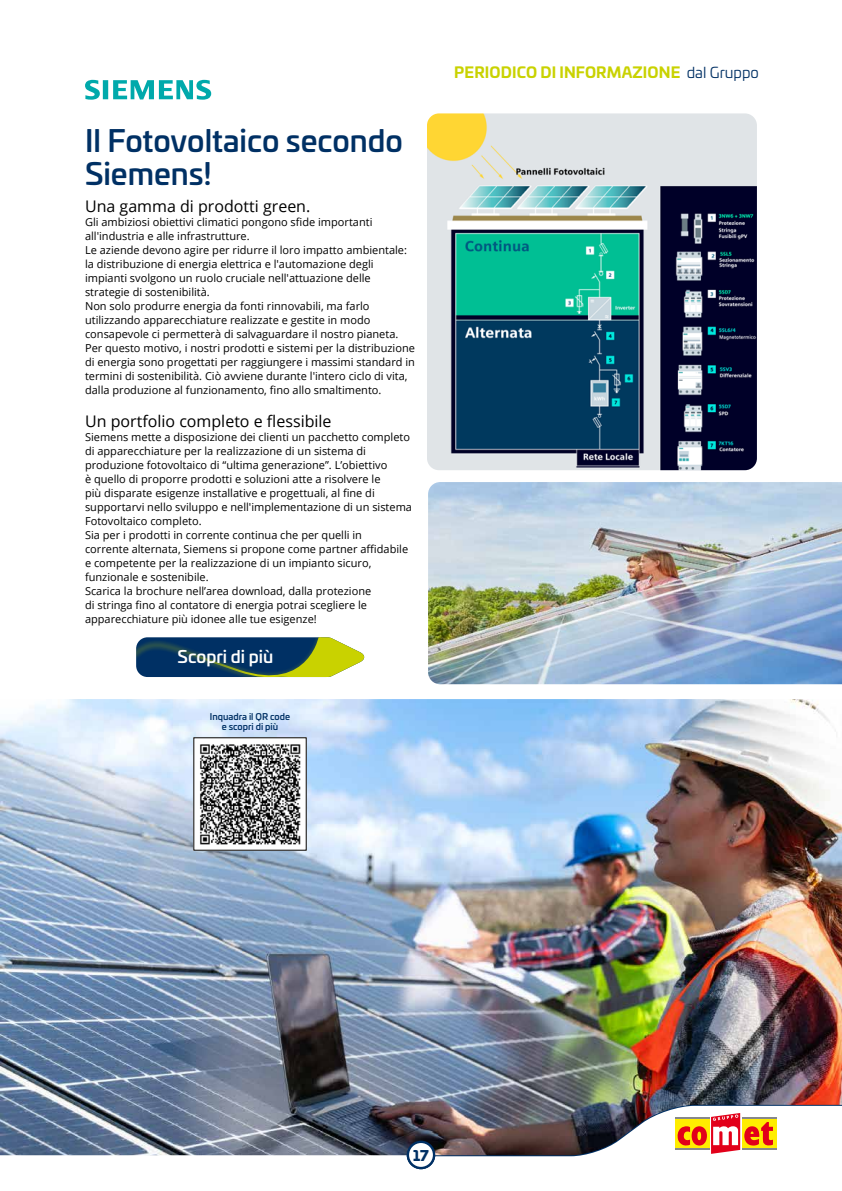
<style>
.page{position:relative;width:842px;height:1191px;background:#fff}
.page>*{position:absolute;margin:0;border:0;box-sizing:border-box;transform-origin:0 0}
.t1{font:500 30px/33px "Univia Pro";color:#003064}
.t2{font:500 17px "Univia Pro";color:#fff}
.t3{font:16px "Open Sans";color:#000}
.t4{font:700 15px "Univia Pro";letter-spacing:.01em;color:#c9d200}
.t5{font:900 14px "Univia Pro";color:#003064}
.t6{font:11px/14px "Open Sans";color:#000}
.t7{font:500 9px/10.5px "Univia Pro";color:#003064;text-align:center}
.s1{font-weight:400;color:#003064}
</style>
<div class="page">
<svg style="left:435px;top:1155px;width:148px;height:2px"></svg>
<svg style="left:85px;top:80px;width:126px;height:20px"></svg>
<svg style="left:136px;top:637px;width:229px;height:40px;background:#40645a"></svg>
<img style="left:427px;top:113px;width:330px;height:357px">
<img style="left:0;top:699px;width:842px;height:456px">
<img style="left:195px;top:739px;width:110px;height:109px">
<img style="left:428px;top:482px;width:414px;height:202px">
<svg style="left:408px;top:1141px;width:26px;height:27px"></svg>
<div style="left:407px;top:1140px;width:28px;height:29px;border:2px solid #003064;border-radius:50%"></div>
<h1 class="t1" style="left:85px;top:122px;width:319px">Il Fotovoltaico secondo<br>Siemens!</h1>
<h3 class="t3" style="left:85px;top:195px;width:227px">Una gamma di prodotti green.</h3>
<p class="t6" style="left:85px;top:215px;width:331px">Gli ambiziosi obiettivi climatici pongono sfide importanti all'industria e alle infrastrutture.<br>Le aziende devono agire per ridurre il loro impatto ambientale: la distribuzione di energia elettrica e l'automazione degli impianti svolgono un ruolo cruciale nell'attuazione delle strategie di sostenibilità.<br>Non solo produrre energia da fonti rinnovabili, ma farlo utilizzando apparecchiature realizzate e gestite in modo consapevole ci permetterà di salvaguardare il nostro pianeta.<br>Per questo motivo, i nostri prodotti e sistemi per la distribuzione di energia sono progettati per raggiungere i massimi standard in termini di sostenibilità. Ciò avviene durante l'intero ciclo di vita, dalla produzione al funzionamento, fino allo smaltimento.</p>
<h3 class="t3" style="left:85px;top:410px;width:248px">Un portfolio completo e flessibile</h3>
<p class="t6" style="left:85px;top:430px;width:328px">Siemens mette a disposizione dei clienti un pacchetto completo di apparecchiature per la realizzazione di un sistema di produzione fotovoltaico di “ultima generazione”. L’obiettivo<br>è quello di proporre prodotti e soluzioni atte a risolvere le<br>più disparate esigenze installative e progettuali, al fine di supportarvi nello sviluppo e nell'implementazione di un sistema Fotovoltaico completo.<br>Sia per i prodotti in corrente continua che per quelli in<br>corrente alternata, Siemens si propone come partner affidabile e competente per la realizzazione di un impianto sicuro, funzionale e sostenibile.<br>Scarica la brochure nell’area download, dalla protezione<br>di stringa fino al contatore di energia potrai scegliere le apparecchiature più idonee alle tue esigenze!</p>
<h2 class="t2" style="left:178px;top:643px;width:97px">Scopri di più</h2>
<p class="t7" style="left:210px;top:710px;width:82px">Inquadra il QR code e scopri di più</p>
<h3 class="t4" style="left:454px;top:60px;width:306px">PERIODICO DI INFORMAZIONE <span class="s1">dal Gruppo</span></h3>
<p class="t5" style="left:413px;top:1143px;width:17px">17</p>
</div>
